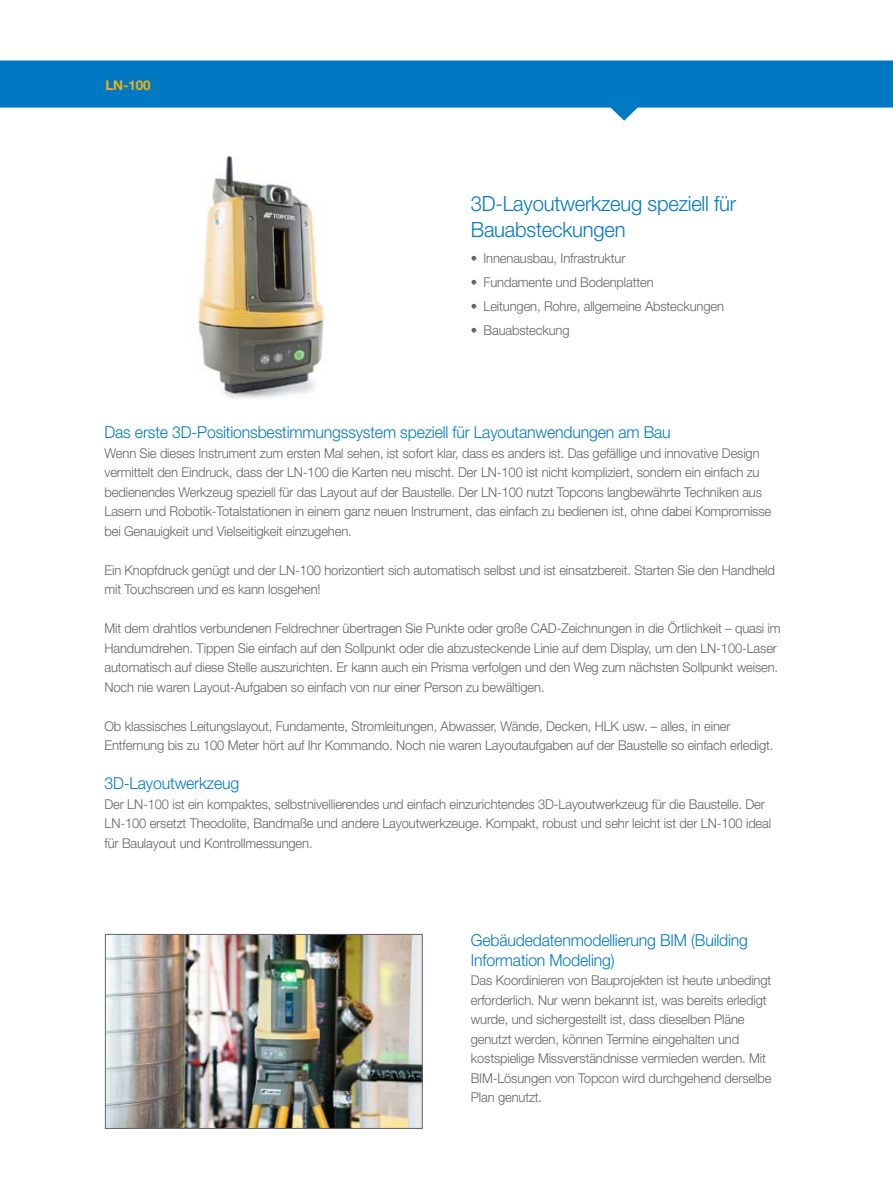
<style>
.page{position:relative;width:893px;height:1188px;background:#fff}
.page>*{position:absolute;margin:0;border:0;box-sizing:border-box;transform-origin:0 0}
.t1{font:300 21px/25.5px "Helvetica Neue LT Std";letter-spacing:-.01em;color:#0079c2;scale:.96 1}
.t2{font:300 16.5px/19.5px "Helvetica Neue LT Std";letter-spacing:-.01em;color:#0079c2;scale:.96 1}
.t3{font:300 13.5px/19.5px "Helvetica Neue LT Std";letter-spacing:-.01em;color:#636366;scale:.96 1}
.t4{font:700 13.5px "Helvetica Neue LT Std";color:#efb211}
</style>
<div class="page">
<svg style="left:0;top:60px;width:893px;height:61px;fill:#0079c2"></svg>
<img style="left:107px;top:936px;width:313px;height:191px">
<div style="left:105px;top:934px;width:317px;height:195px;border:1px solid #636366"></div>
<img style="left:197px;top:157px;width:130px;height:242px">
<p class="t4" style="left:105px;top:77px;width:47px">LN-100</p>
<h1 class="t1" style="left:471px;top:191px;width:278px">3D-Layoutwerkzeug speziell für<br>Bauabsteckungen</h1>
<p class="t3" style="left:471px;top:249px;width:163px">• Innenausbau, Infrastruktur</p>
<p class="t3" style="left:471px;top:273px;width:192px">• Fundamente und Bodenplatten</p>
<p class="t3" style="left:471px;top:297px;width:265px">• Leitungen, Rohre, allgemeine Absteckungen</p>
<p class="t3" style="left:471px;top:321px;width:104px">• Bauabsteckung</p>
<p class="t2" style="left:105px;top:422px;width:591px">Das erste 3D-Positionsbestimmungssystem speziell für Layoutanwendungen am Bau</p>
<p class="t3" style="left:105px;top:443px;width:696px">Wenn Sie dieses Instrument zum ersten Mal sehen, ist sofort klar, dass es anders ist. Das gefällige und innovative Design vermittelt den Eindruck, dass der LN-100 die Karten neu mischt. Der LN-100 ist nicht kompliziert, sondern ein einfach zu bedienendes Werkzeug speziell für das Layout auf der Baustelle. Der LN-100 nutzt Topcons langbewährte Techniken aus Lasern und Robotik-Totalstationen in einem ganz neuen Instrument, das einfach zu bedienen ist, ohne dabei Kompromisse bei Genauigkeit und Vielseitigkeit einzugehen.</p>
<p class="t3" style="left:105px;top:560px;width:700px">Ein Knopfdruck genügt und der LN-100 horizontiert sich automatisch selbst und ist einsatzbereit. Starten Sie den Handheld mit Touchscreen und es kann losgehen!</p>
<p class="t3" style="left:105px;top:619px;width:706px">Mit dem drahtlos verbundenen Feldrechner übertragen Sie Punkte oder große CAD-Zeichnungen in die Örtlichkeit – quasi im Handumdrehen. Tippen Sie einfach auf den Sollpunkt oder die abzusteckende Linie auf dem Display, um den LN-100-Laser automatisch auf diese Stelle auszurichten. Er kann auch ein Prisma verfolgen und den Weg zum nächsten Sollpunkt weisen.<br>Noch nie waren Layout-Aufgaben so einfach von nur einer Person zu bewältigen.</p>
<p class="t3" style="left:105px;top:716px;width:698px">Ob klassisches Leitungslayout, Fundamente, Stromleitungen, Abwasser, Wände, Decken, HLK usw. – alles, in einer<br>Entfernung bis zu 100 Meter hört auf Ihr Kommando. Noch nie waren Layoutaufgaben auf der Baustelle so einfach erledigt.</p>
<p class="t2" style="left:105px;top:773px;width:142px">3D-Layoutwerkzeug</p>
<p class="t3" style="left:105px;top:794px;width:696px">Der LN-100 ist ein kompaktes, selbstnivellierendes und einfach einzurichtendes 3D-Layoutwerkzeug für die Baustelle. Der<br>LN-100 ersetzt Theodolite, Bandmaße und andere Layoutwerkzeuge. Kompakt, robust und sehr leicht ist der LN-100 ideal für Baulayout und Kontrollmessungen.</p>
<p class="t2" style="left:471px;top:930px;width:290px">Gebäudedatenmodellierung BIM (Building<br>Information Modeling)</p>
<p class="t3" style="left:471px;top:970px;width:315px">Das Koordinieren von Bauprojekten ist heute unbedingt erforderlich. Nur wenn bekannt ist, was bereits erledigt wurde, und sichergestellt ist, dass dieselben Pläne genutzt werden, können Termine eingehalten und kostspielige Missverständnisse vermieden werden. Mit BIM-Lösungen von Topcon wird durchgehend derselbe Plan genutzt.</p>
</div>
